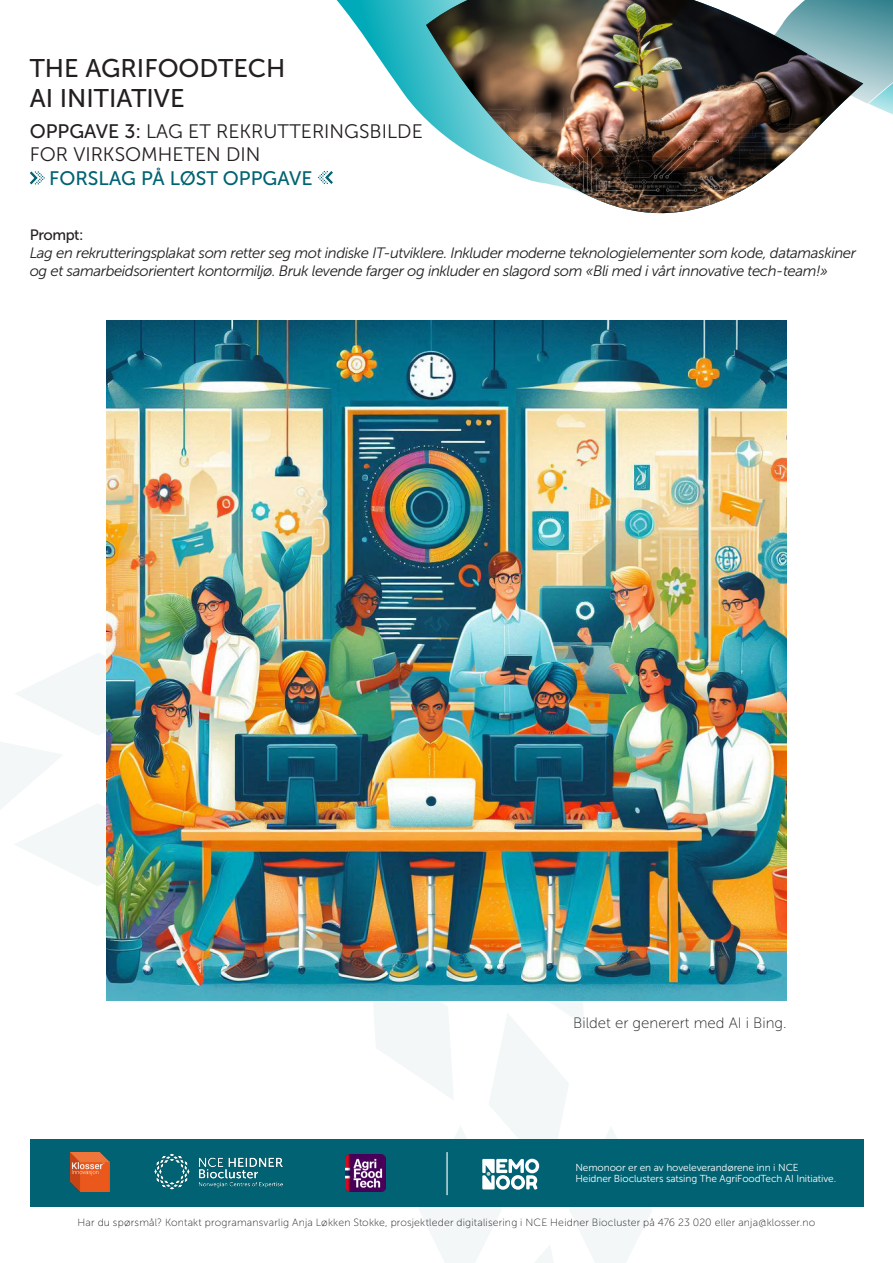
<style>
.page{position:relative;width:893px;height:1263px;background:#fff}
.page>*{position:absolute;margin:0;border:0;box-sizing:border-box;transform-origin:0 0}
.t1{font:25.5px/30.6px "Museo Sans 500";color:#231f20}
.t2{font:19.5px "Museo Sans 300";color:#231f20}
.t3{font:19.5px "Museo Sans 500";color:#006272}
.t4{font:italic 15px/18px "Museo Sans 300";letter-spacing:-.03em;color:#231f20}
.t5{font:15px "Museo Sans 100";color:#231f20}
.t6{font:15px "Museo Sans 500";letter-spacing:-.03em;color:#231f20}
.Bildetekst{font:10.5px "Museo Sans 100";letter-spacing:.02em;color:#231f20}
.Tekst_i_boks{font:10.2px/11.2px "Museo Sans 300";letter-spacing:-.01em;color:#fff}
.s1{font-family:"Museo Sans 500"}
</style>
<div class="page">
<svg style="left:336px;top:0;width:90px;height:119px"></svg>
<svg style="left:863px;top:0;width:30px;height:115px"></svg>
<div style="left:30px;top:1139px;width:833px;height:67px;background:#006272"></div>
<svg style="left:0;top:653px;width:652px;height:610px"></svg>
<img style="left:345px;top:1154px;width:41px;height:37px">
<img style="left:71px;top:1152px;width:39px;height:39px">
<hr style="left:446px;top:1152px;width:2px;height:43px;background:#fff">
<img style="left:155px;top:1153px;width:128px;height:36px">
<img style="left:426px;top:0;width:437px;height:214px">
<svg style="left:30px;top:171px;width:15px;height:13px"></svg>
<svg style="left:318px;top:171px;width:15px;height:13px"></svg>
<img style="left:106px;top:320px;width:681px;height:680px">
<p class="t1" style="left:30px;top:53px;width:257px">THE AGRIFOODTECH<br>AI INITIATIVE</p>
<p class="t2" style="left:30px;top:121px;width:395px"><span class="s1">OPPGAVE 3:</span> LAG ET REKRUTTERINGSBILDE</p>
<p class="t2" style="left:30px;top:144px;width:232px">FOR VIRKSOMHETEN DIN</p>
<p class="t3" style="left:49px;top:167px;width:265px">FORSLAG PÅ LØST OPPGAVE</p>
<p class="t6" style="left:30px;top:226px;width:55px">Prompt:</p>
<p class="t4" style="left:30px;top:244px;width:828px">Lag en rekrutteringsplakat som retter seg mot indiske IT-utviklere. Inkluder moderne teknologielementer som kode, datamaskiner og et samarbeidsorientert kontormiljø. Bruk levende farger og inkluder en slagord som «Bli med i vårt innovative tech-team!»</p>
<p class="t5" style="left:573px;top:1015px;width:215px">Bildet er generert med AI i Bing.</p>
<p class="Tekst_i_boks" style="left:575px;top:1161px;width:262px">Nemonoor er en av hoveleverandørene inn i NCE<br>Heidner Bioclusters satsing The AgriFoodTech AI Initiative.</p>
<p class="Bildetekst" style="left:78px;top:1216px;width:739px">Har du spørsmål? Kontakt programansvarlig Anja Løkken Stokke, prosjektleder digitalisering i NCE Heidner Biocluster på 476 23 020 eller anja@klosser.no</p>
</div>
